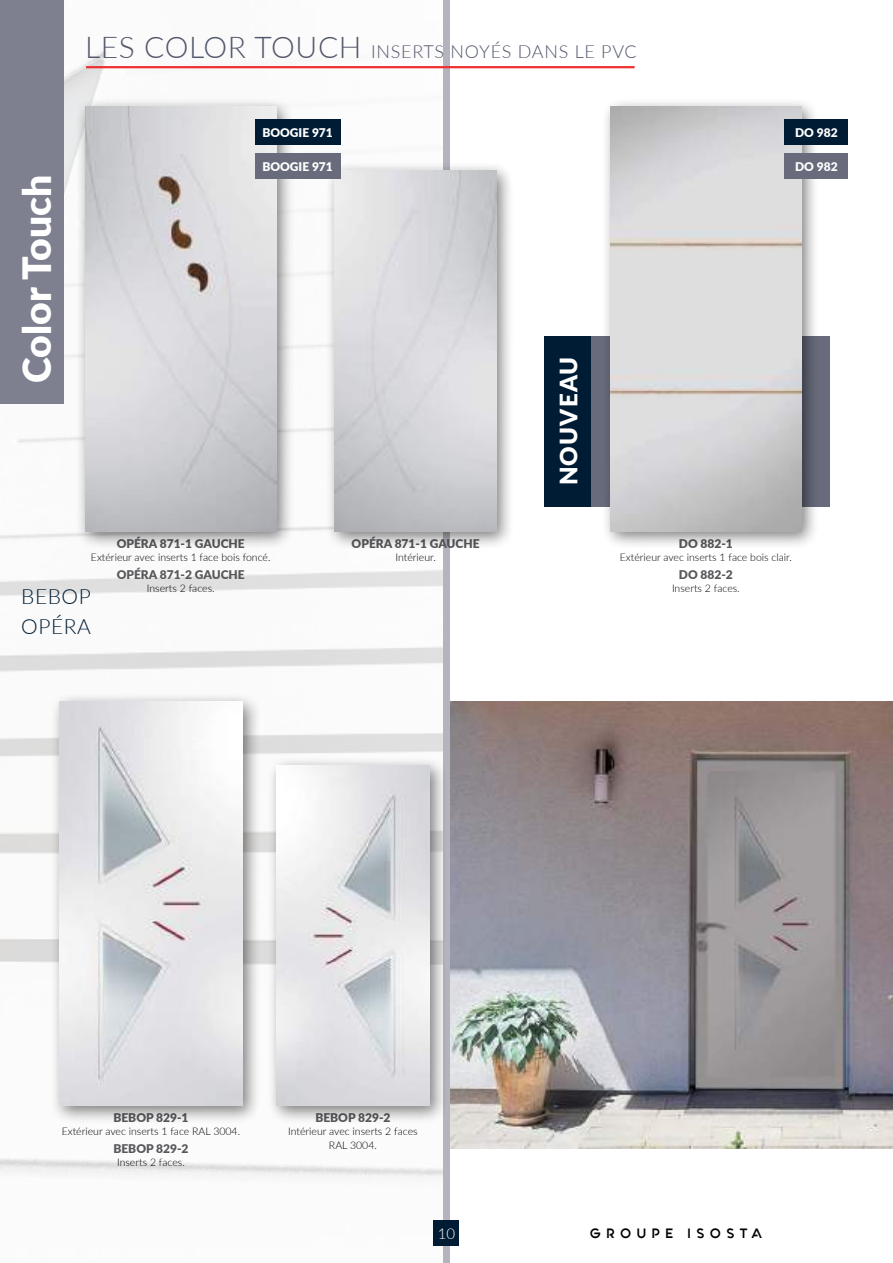
<style>
.page{position:relative;width:893px;height:1263px;background:#fff}
.page>*{position:absolute;margin:0;border:0;box-sizing:border-box;transform-origin:0 0}
.t1{font:900 39px "Lato";color:#fff}
.t2{font:300 30px "Lato";letter-spacing:.02em;color:#52576a}
.t3{font:900 24px "Lato";letter-spacing:.05em;color:#fff}
.t4{font:300 21px/29.7px "Lato";letter-spacing:.025em;color:#001c34}
.t5{font:300 18px "Lato";letter-spacing:.04em;color:#52576a}
.t6{font:300 15px "Lato";color:#fff}
.t7{font:700 13.5px "Quantify";letter-spacing:.45em;color:#000}
.t8{font:900 12px "Lato";color:#57585b}
.t9{font:900 12px "Lato";color:#fff}
.t10{font:300 10.5px/13.5px "Lato";color:#000;text-align:center}
.s1{font-size:18px}
</style>
<div class="page">
<img style="left:450px;top:702px;width:443px;height:446px">
<img style="left:0;top:50px;width:443px;height:1196px">
<div style="left:443px;top:0;width:7px;height:1263px;background:#b4b4be"></div>
<div style="left:434px;top:1220px;width:25px;height:26px;background:#001c34"></div>
<div style="left:0;top:0;width:64px;height:404px;background:#7e8090"></div>
<div style="left:591px;top:336px;width:238px;height:170px;background:#676b7c"></div>
<div style="left:544px;top:336px;width:47px;height:170px;background:#001c34"></div>
<hr style="left:86px;top:66px;width:549px;height:2px;background:#ee3031">
<div style="left:50px;top:692px;width:211px;height:432px;background:#000;opacity:.5"></div>
<img style="left:60px;top:702px;width:182px;height:404px">
<div style="left:267px;top:756px;width:181px;height:368px;background:#000;opacity:.5"></div>
<img style="left:276px;top:765px;width:153px;height:341px">
<div style="left:600px;top:96px;width:220px;height:454px;background:#000;opacity:.5"></div>
<img style="left:610px;top:106px;width:191px;height:425px">
<div style="left:75px;top:96px;width:220px;height:454px;background:#000;opacity:.5"></div>
<img style="left:85px;top:106px;width:191px;height:425px">
<div style="left:325px;top:160px;width:190px;height:390px;background:#000;opacity:.5"></div>
<img style="left:335px;top:170px;width:161px;height:361px">
<div style="left:784px;top:153px;width:64px;height:26px;background:#676b7c"></div>
<div style="left:784px;top:119px;width:64px;height:26px;background:#001c34"></div>
<div style="left:255px;top:153px;width:85px;height:26px;background:#676b7c"></div>
<div style="left:255px;top:119px;width:85px;height:26px;background:#001c34"></div>
<h1 class="t1" style="left:7px;top:383px;width:209px;rotate:-90deg">Color Touch</h1>
<h2 class="t2" style="left:85px;top:27px;width:318px">LES COLOR TOUCH <span class="s1">i nserts</span></h2>
<h3 class="t5" style="left:451px;top:39px;width:188px">noyés dans le PVC</h3>
<p class="t9" style="left:262px;top:123px;width:72px">BOOGIE 971</p>
<p class="t9" style="left:262px;top:157px;width:72px">BOOGIE 971</p>
<h3 class="t3" style="left:550px;top:485px;width:130px;rotate:-90deg">NOUVEAU</h3>
<p class="t9" style="left:795px;top:123px;width:44px">DO 982</p>
<p class="t9" style="left:795px;top:157px;width:44px">DO 982</p>
<p class="t8" style="left:117px;top:534px;width:130px">OPÉRA 871-1 GAUCHE</p>
<p class="t10" style="left:91px;top:550px;width:181px">Extérieur avec inserts 1 face bois foncé.</p>
<p class="t8" style="left:117px;top:565px;width:130px">OPÉRA 871-2 GAUCHE</p>
<p class="t10" style="left:147px;top:581px;width:69px">Inserts 2 faces.</p>
<h3 class="t4" style="left:21px;top:581px;width:71px">BEBOP<br>OPÉRA</h3>
<p class="t8" style="left:352px;top:534px;width:130px">OPÉRA 871-1 GAUCHE</p>
<p class="t10" style="left:395px;top:550px;width:42px">Intérieur.</p>
<p class="t8" style="left:679px;top:534px;width:55px">DO 882-1</p>
<p class="t10" style="left:620px;top:550px;width:174px">Extérieur avec inserts 1 face bois clair.</p>
<p class="t8" style="left:679px;top:565px;width:55px">DO 882-2</p>
<p class="t10" style="left:672px;top:581px;width:69px">Inserts 2 faces.</p>
<p class="t8" style="left:113px;top:1108px;width:77px">BEBOP 829-1</p>
<p class="t10" style="left:62px;top:1124px;width:180px">Extérieur avec inserts 1 face RAL 3004.</p>
<p class="t8" style="left:113px;top:1139px;width:77px">BEBOP 829-2</p>
<p class="t10" style="left:117px;top:1155px;width:69px">Inserts 2 faces.</p>
<p class="t8" style="left:315px;top:1108px;width:77px">BEBOP 829-2</p>
<p class="t10" style="left:288px;top:1124px;width:131px">Intérieur avec inserts 2 faces<br>RAL 3004.</p>
<h3 class="t6" style="left:438px;top:1223px;width:19px">10</h3>
<p class="t7" style="left:590px;top:1226px;width:173px">GROUPE ISOSTA</p>
</div>
